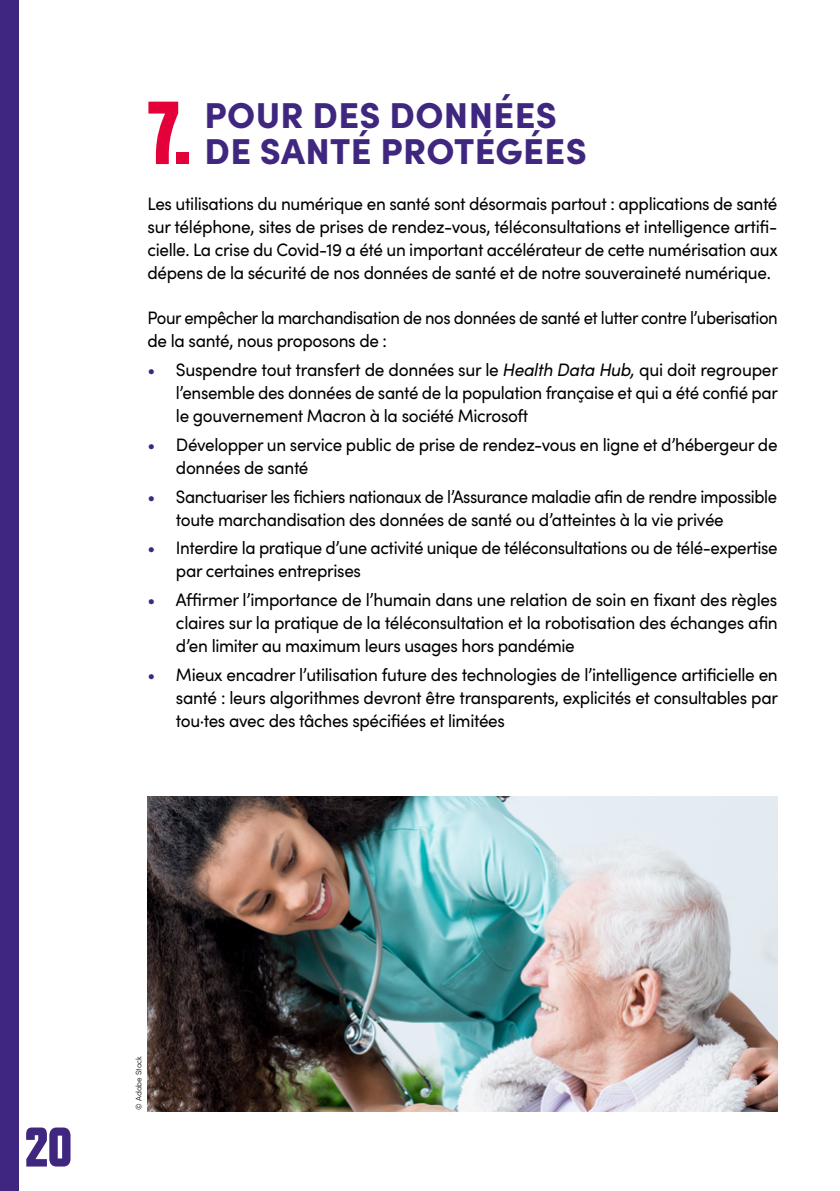
<style>
.page{position:relative;width:840px;height:1191px;background:#fff}
.page>*{position:absolute;margin:0;border:0;box-sizing:border-box;transform-origin:0 0}
.t1{font:700 96px "Apotek Comp";color:#e40039}
.t2{font:900 60px "Apotek Comp";color:#3f277f}
.t3{font:900 36px/36px "Sofia Pro";letter-spacing:.01em;color:#3f277f}
.Chap_Body{font:18px/23px "Sofia Pro";letter-spacing:-.02em;color:#000;text-align:justify;scale:.95 1}
.Chap_Body-2{font:18px/23px "Sofia Pro";letter-spacing:-.02em;color:#000;text-align:justify;scale:.96 1}
.Chap_Body-3{font:18px/23px "Sofia Pro";letter-spacing:-.02em;color:#000;scale:.93 1}
.Chap_Body-4{font:18px/23px "Sofia Pro";letter-spacing:-.02em;color:#000;scale:.92 1}
.Chap_Body-5{font:18px/23px "Sofia Pro";letter-spacing:-.02em;color:#000;scale:.94 1}
.t4{font:300 8px "Sofia Pro";color:#000}
.s1{color:#3f277f}
.s2{font-style:italic}
</style>
<div class="page">
<div style="left:0;top:0;width:18px;height:1191px;background:#3f277f"></div>
<hr style="left:839px;top:0;width:1px;height:1191px;background:#e40039">
<img style="left:147px;top:797px;width:630px;height:314px">
<p class="t1" style="left:148px;top:74px;width:45px">7.</p>
<p class="t3" style="left:204px;top:94px;width:383px">POUR DES DONNÉES<br>DE SANTÉ PROTÉGÉES</p>
<p class="Chap_Body" style="left:147px;top:191px;width:664px">Les utilisations du numérique en santé sont désormais partout : applications de santé sur téléphone, sites de prises de rendez-vous, téléconsultations et intelligence artifi&shy;cielle. La crise du Covid-19 a été un important accélérateur de cette numérisation aux dépens de la sécurité de nos données de santé et de notre souveraineté numérique.</p>
<p class="Chap_Body-4" style="left:147px;top:306px;width:686px">Pour empêcher la marchandisation de nos données de santé et lutter contre l’uberisation de la santé, nous proposons de :</p>
<p class="Chap_Body-2" style="left:176px;top:357px;width:628px;text-indent:-28px"><span class="s1">•</span> Suspendre tout transfert de données sur le <span class="s2">Health Data Hub,</span> qui doit regrouper l’ensemble des données de santé de la population française et qui a été confié par le gouvernement Macron à la société Microsoft</p>
<p class="Chap_Body" style="left:176px;top:432px;width:634px;text-indent:-28px"><span class="s1">•</span> Développer un service public de prise de rendez-vous en ligne et d’hébergeur de données de santé</p>
<p class="Chap_Body-3" style="left:176px;top:484px;width:647px;text-indent:-28px"><span class="s1">•</span> Sanctuariser les fichiers nationaux de l’Assurance maladie afin de rendre impossible toute marchandisation des données de santé ou d’atteintes à la vie privée</p>
<p class="Chap_Body-5" style="left:176px;top:535px;width:641px;text-indent:-28px"><span class="s1">•</span> Interdire la pratique d’une activité unique de téléconsultations ou de télé-expertise par certaines entreprises</p>
<p class="Chap_Body-2" style="left:176px;top:587px;width:628px;text-indent:-28px"><span class="s1">•</span> Affirmer l’importance de l’humain dans une relation de soin en fixant des règles claires sur la pratique de la téléconsultation et la robotisation des échanges afin d’en limiter au maximum leurs usages hors pandémie</p>
<p class="Chap_Body" style="left:176px;top:662px;width:635px;text-indent:-28px"><span class="s1">•</span> Mieux encadrer l’utilisation future des technologies de l’intelligence artificielle en santé : leurs algorithmes devront être transparents, explicités et consultables par tou·tes avec des tâches spécifiées et limitées</p>
<h2 class="t2" style="left:25px;top:1110px;width:49px">20</h2>
<p class="t4" style="left:133px;top:1109px;width:55px;rotate:-90deg">© Adobe Stock</p>
</div>
